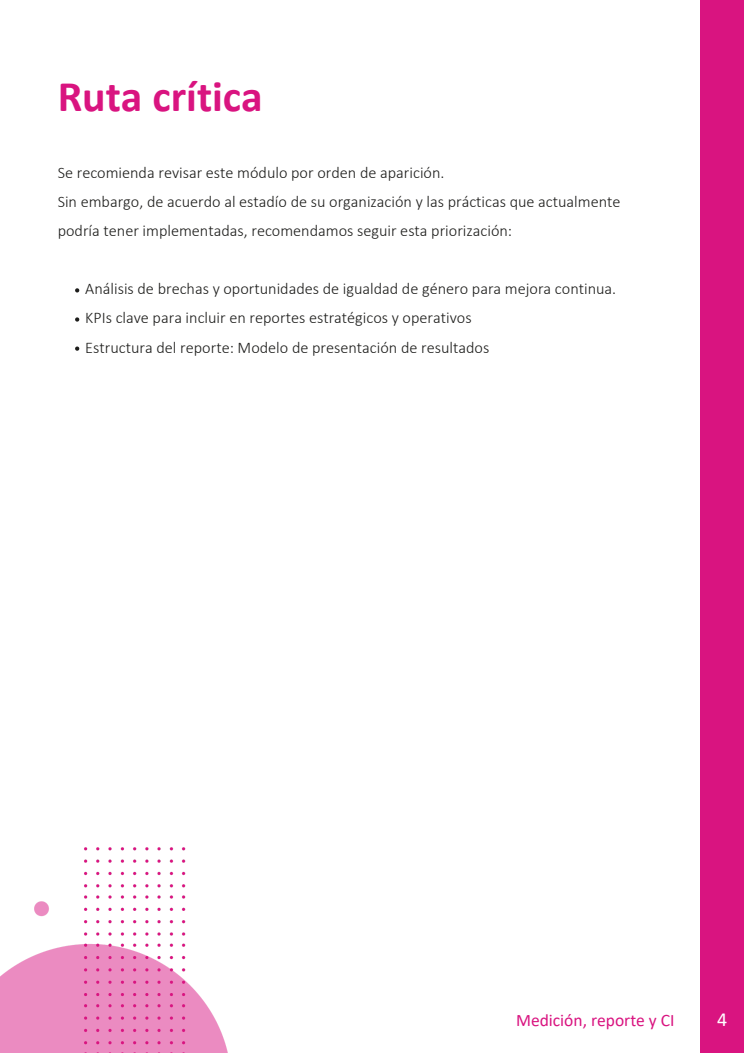
<style>
.page{position:relative;width:744px;height:1053px;background:#fff}
.page>*{position:absolute;margin:0;border:0;box-sizing:border-box;transform-origin:0 0}
.t1{font:700 43.72px "Calibri";color:#d91480}
.t2{font:20px "Calibri";color:#fff}
.t3{font:17.48px "Calibri";color:#d91480}
.t4{font:300 16.24px/29.1px "Calibri";color:#1d1d1b}
</style>
<div class="page">
<img style="left:0;top:289px;width:228px;height:763px">
<div style="left:700px;top:0;width:44px;height:1052px;background:#d91480"></div>
<svg style="left:75px;top:288px;width:4px;height:4px"></svg>
<svg style="left:75px;top:317px;width:4px;height:4px"></svg>
<svg style="left:75px;top:346px;width:4px;height:5px"></svg>
<h1 class="t1" style="left:58px;top:78px;width:207px">Ruta crítica</h1>
<p class="t4" style="left:58px;top:159px;width:564px">Se recomienda revisar este módulo por orden de aparición.<br>Sin embargo, de acuerdo al estadío de su organización y las prácticas que actualmente podría tener implementadas, recomendamos seguir esta priorización:</p>
<p class="t4" style="left:85px;top:276px;width:532px">Análisis de brechas y oportunidades de igualdad de género para mejora continua.<br>KPIs clave para incluir en reportes estratégicos y operativos<br>Estructura del reporte: Modelo de presentación de resultados</p>
<p class="t3" style="left:516px;top:1012px;width:160px">Medición, reporte y CI</p>
<p class="t2" style="left:717px;top:1011px;width:12px">4</p>
</div>
